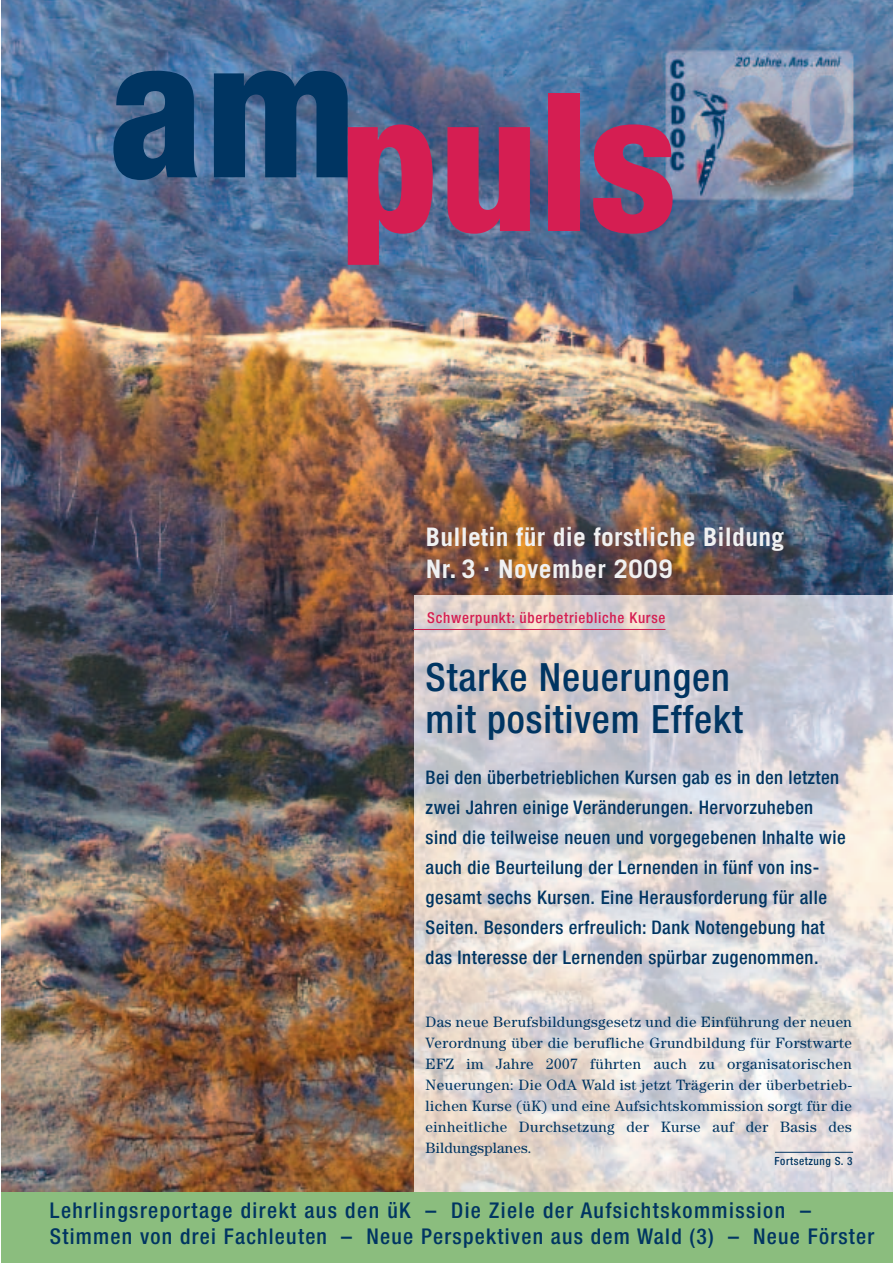
<style>
.page{position:relative;width:893px;height:1263px;background:#fff}
.page>*{position:absolute;margin:0;border:0;box-sizing:border-box;transform-origin:0 0}
.t1{font:800 condensed 192px "Helvetica Neue";color:#d51e52}
.t2{font:500 condensed 39px/42px "Helvetica Neue";letter-spacing:.025em;color:#003562}
.t3{font:700 25.5px/31.5px "Trade Gothic";letter-spacing:.01em;color:#f0f1f2}
.t4{font:500 condensed 21.75px/25.5px "Helvetica Neue";letter-spacing:.06em;color:#003562}
.t5{font:500 condensed 18.75px/30px "Helvetica Neue";letter-spacing:.025em;color:#003562}
.t6{font:15px/21px "Century";letter-spacing:.03em;color:#003562;text-align:justify}
.t7{font:500 condensed 15px "Helvetica Neue";letter-spacing:.05em;color:#d51e52}
.t8{font:500 condensed 11.25px "Helvetica Neue";letter-spacing:.05em;color:#003562}
</style>
<div class="page">
<img style="left:1px;top:0;width:891px;height:1192px">
<img style="left:414px;top:595px;width:478px;height:597px">
<hr style="left:413px;top:629px;width:252px;height:1px;background:#d51e52">
<hr style="left:775px;top:1152px;width:78px;height:1px;background:#003562">
<div style="left:1px;top:1192px;width:891px;height:71px;background:#8bbd7e"></div>
<h1 class="t1" style="left:108px;top:94px;width:570px"><sup>am</sup>puls</h1>
<h3 class="t3" style="left:426px;top:524px;width:360px">Bulletin für die forstliche Bildung<br>Nr. 3 . November 2009</h3>
<p class="t7" style="left:427px;top:613px;width:240px">Schwerpunkt: überbetriebliche Kurse</p>
<h2 class="t2" style="left:425px;top:660px;width:319px">Starke Neuerungen mit positivem Effekt</h2>
<p class="t5" style="left:425px;top:764px;width:421px">Bei den überbetrieblichen Kursen gab es in den letzten zwei Jahren einige Veränderungen. Hervorzuheben sind die teilweise neuen und vorgegebenen Inhalte wie auch die Beurteilung der Lernenden in fünf von ins&shy;gesamt sechs Kursen. Eine Herausforderung für alle Seiten. Besonders erfreulich: Dank Notengebung hat das Interesse der Lernenden spürbar zugenommen.</p>
<p class="t6" style="left:425px;top:1013px;width:428px">Das neue Berufsbildungsgesetz und die Einführung der neuen Verordnung über die berufliche Grundbildung für Forstwarte EFZ im Jahre 2007 führten auch zu organisatorischen Neuerungen: Die OdA Wald ist jetzt Trägerin der überbetrieb&shy;lichen Kurse (üK) und eine Aufsichtskommission sorgt für die einheitliche Durchsetzung der Kurse auf der Basis des Bildungsplanes.</p>
<p class="t8" style="left:774px;top:1157px;width:80px">Fortsetzung S. 3</p>
<h3 class="t4" style="left:50px;top:1200px;width:826px">Lehrlingsreportage direkt aus den üK – Die Ziele der Aufsichtskommission –<br>Stimmen von drei Fachleuten – Neue Perspektiven aus dem Wald (3) – Neue Förster</h3>
</div>
